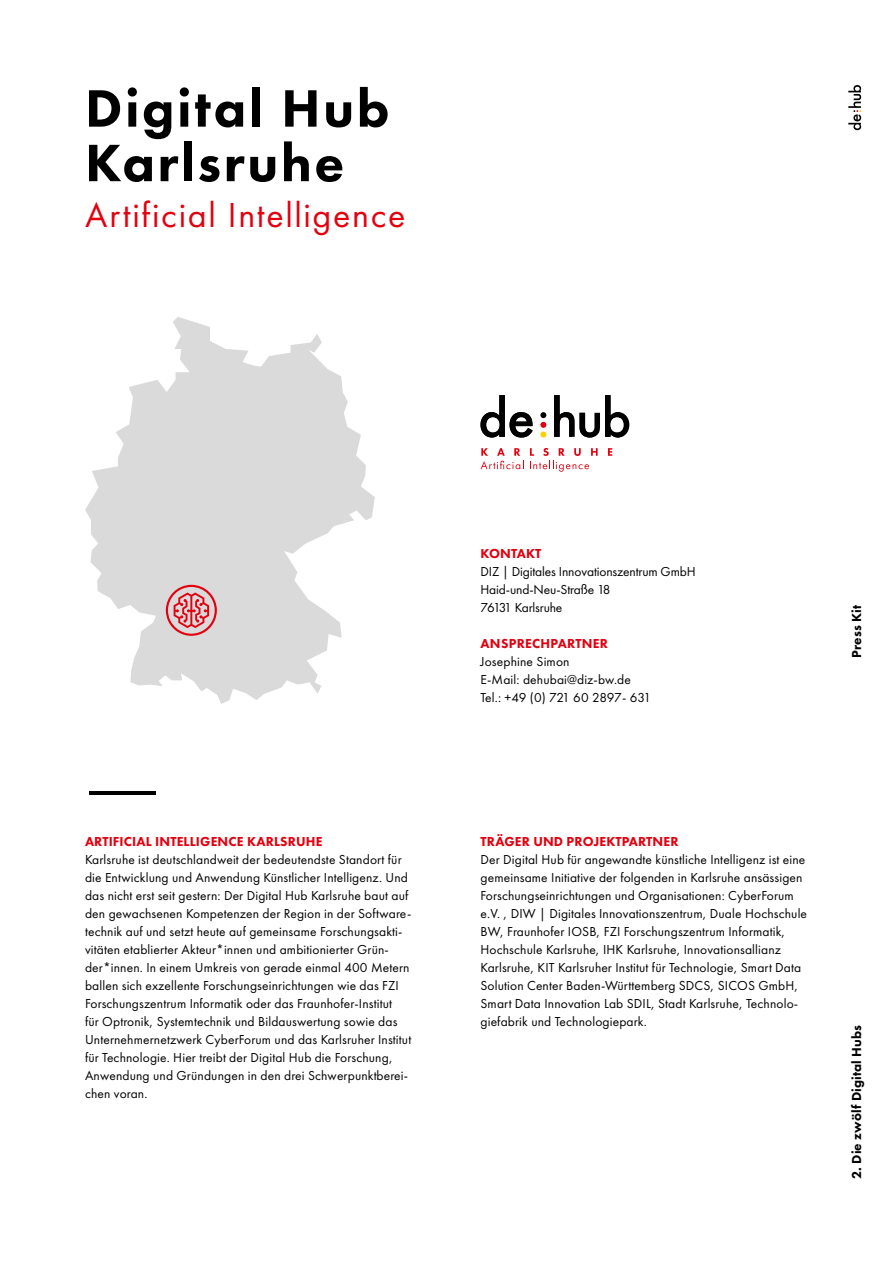
<style>
.page{position:relative;width:893px;height:1263px;background:#fff}
.page>*{position:absolute;margin:0;border:0;box-sizing:border-box;transform-origin:0 0}
.Big_titles_normal_pa{font:800 54.6px "Futura PT";letter-spacing:.045em;color:#000}
.t1{font:54px "Futura PT";color:#000}
.t2{font:36px "Futura PT";letter-spacing:.045em;color:#e3000f}
.Regular_text{font:13.5px/18px "Futura PT";letter-spacing:.01em;color:#000}
.Regular_text-2{font:800 13.5px "Futura PT";letter-spacing:.01em;color:#e3000f}
.Regular_text-3{font:13.5px "Futura PT";letter-spacing:-.01em;color:#000}
.t3{font:800 13.5px "Futura PT";letter-spacing:.01em;color:#000}
.Regular_text-4{font:13.5px "Futura PT";letter-spacing:-.025em;color:#000}
.Regular_text-5{font:13.5px "Futura PT";letter-spacing:-.015em;color:#000}
</style>
<div class="page">
<svg style="left:848px;top:85px;width:13px;height:45px"></svg>
<svg style="left:85px;top:317px;width:290px;height:387px;fill:#dadada"></svg>
<svg style="left:608px;top:448px;width:4px;height:8px"></svg>
<svg style="left:481px;top:448px;width:43px;height:21px"></svg>
<svg style="left:530px;top:448px;width:68px;height:24px"></svg>
<svg style="left:480px;top:395px;width:53px;height:42px"></svg>
<svg style="left:554px;top:395px;width:75px;height:42px"></svg>
<svg style="left:605px;top:395px;width:14px;height:42px"></svg>
<svg style="left:540px;top:412px;width:6px;height:25px"></svg>
<svg style="left:166px;top:585px;width:51px;height:51px;background:#dc979c"></svg>
<p class="Big_titles_normal_pa" style="left:85px;top:74px;width:306px">Digital Hub</p>
<p class="Big_titles_normal_pa" style="left:85px;top:129px;width:261px">Karlsruhe</p>
<p class="t2" style="left:85px;top:193px;width:322px">Artificial Intelligence</p>
<p class="t1" style="left:85px;top:755px;width:76px">——</p>
<p class="Regular_text-2" style="left:85px;top:833px;width:239px">ARTIFICIAL INTELLIGENCE KARLSRUHE</p>
<p class="Regular_text" style="left:85px;top:850px;width:328px">Karlsruhe ist deutschlandweit der bedeutendste Standort für die Entwicklung und Anwendung Künstlicher Intelligenz. Und das nicht erst seit gestern: Der Digital Hub Karlsruhe baut auf den gewachsenen Kompetenzen der Region in der Software&shy;technik auf und setzt heute auf gemeinsame Forschungsakti&shy;vitäten etablierter Akteur*innen und ambitionierter Grün&shy;der*innen. In einem Umkreis von gerade einmal 400 Metern ballen sich exzellente Forschungseinrichtungen wie das FZI Forschungszentrum Informatik oder das Fraunhofer-Institut<br>für Optronik, Systemtechnik und Bildauswertung sowie das Unternehmernetzwerk CyberForum und das Karlsruher Institut für Technologie. Hier treibt der Digital Hub die Forschung, Anwendung und Gründungen in den drei Schwerpunktberei&shy;chen voran.</p>
<p class="Regular_text-2" style="left:480px;top:545px;width:62px">KONTAKT</p>
<p class="Regular_text-3" style="left:480px;top:563px;width:217px">DIZ | Digitales Innovationszentrum GmbH</p>
<p class="Regular_text-3" style="left:480px;top:581px;width:132px">Haid-und-Neu-Straße 18</p>
<p class="Regular_text-5" style="left:480px;top:599px;width:83px">76131 Karlsruhe</p>
<p class="Regular_text-2" style="left:481px;top:635px;width:129px">ANSPRECHPARTNER</p>
<p class="Regular_text" style="left:480px;top:652px;width:91px">Josephine Simon</p>
<p class="Regular_text" style="left:480px;top:670px;width:152px">E-Mail: dehubai@diz-bw.de</p>
<p class="Regular_text-4" style="left:480px;top:689px;width:172px">Tel.: +49 (0) 721 60 2897- 631</p>
<p class="t3" style="left:848px;top:658px;width:54px;rotate:-90deg">Press Kit</p>
<p class="Regular_text-2" style="left:480px;top:833px;width:200px">TRÄGER UND PROJEKTPARTNER</p>
<p class="Regular_text" style="left:480px;top:850px;width:328px">Der Digital Hub für angewandte künstliche Intelligenz ist eine gemeinsame Initiative der folgenden in Karlsruhe ansässigen Forschungseinrichtungen und Organisationen: CyberForum e.V. , DIW | Digitales Innovationszentrum, Duale Hochschule BW, Fraunhofer IOSB, FZI Forschungszentrum Informatik, Hochschule Karlsruhe, IHK Karlsruhe, Innovationsallianz Karlsruhe, KIT Karlsruher Institut für Technologie, Smart Data Solution Center Baden-Württemberg SDCS, SICOS GmbH, Smart Data Innovation Lab SDIL, Stadt Karlsruhe, Technolo&shy;giefabrik und Technologiepark.</p>
<p class="t3" style="left:848px;top:1179px;width:155px;rotate:-90deg">2. Die zwölf Digital Hubs</p>
</div>
